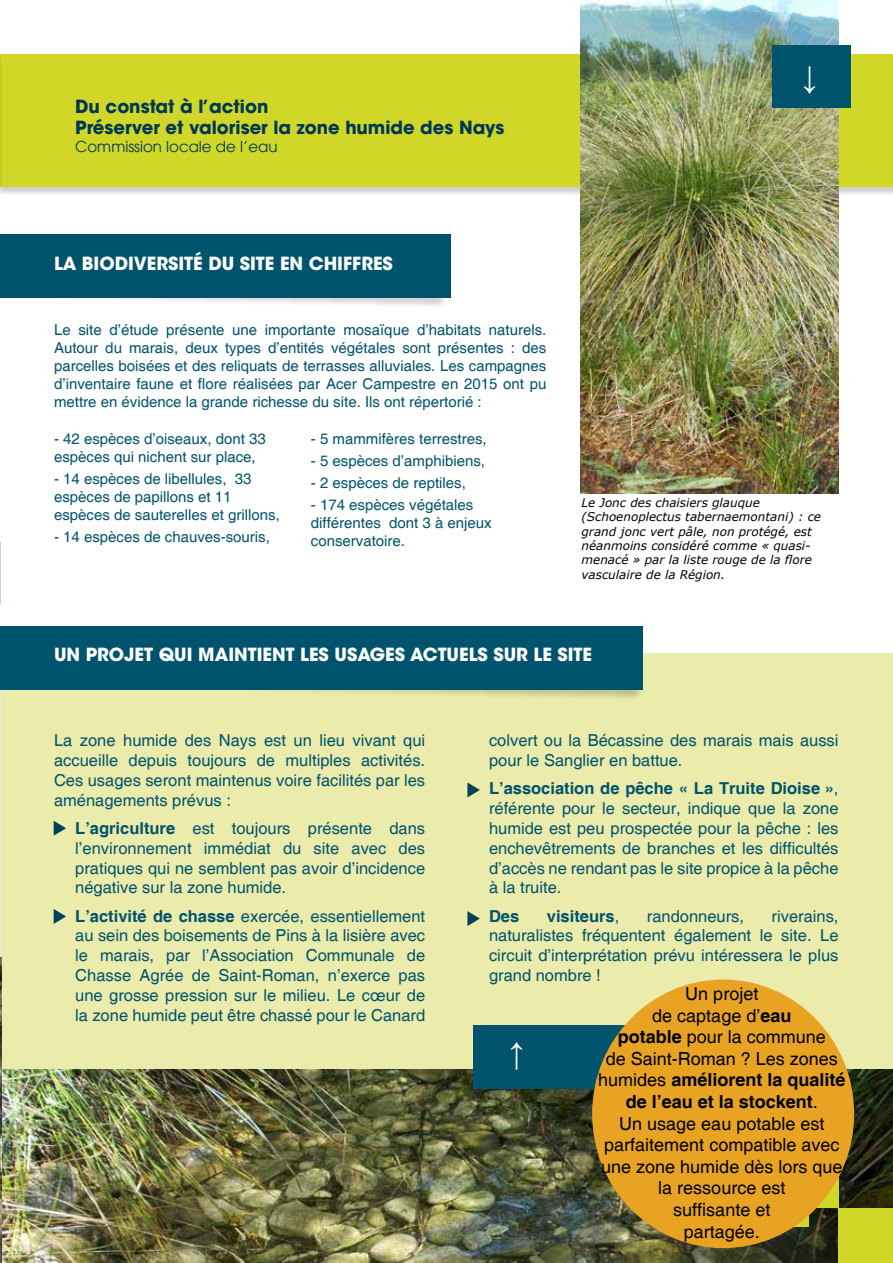
<style>
.page{position:relative;width:893px;height:1263px;background:#fff}
.page>*{position:absolute;margin:0;border:0;box-sizing:border-box;transform-origin:0 0}
.t1{font:31.5px "Arial";color:#fff}
.t2{font:18px/21.6px "Helvetica";color:#000;text-align:center}
.t3{font:700 18px "ITC Avant Garde Std";color:#fff}
.t4{font:700 18px/21.6px "ITC Avant Garde Std";color:#003854}
.t5{font:16.5px/19.8px "Helvetica";color:#00536c;text-align:justify}
.t6{font:700 16.5px "Helvetica";color:#00536c}
.t7{font:15px/18px "Helvetica";color:#00536c}
.t8{font:15px "Avant Garde";color:#003854}
.t9{font:italic 12px/14.4px "Verdana";color:#000}
.s1{font-weight:700}
.s2{font-weight:400}
</style>
<div class="page">
<div style="left:0;top:54px;width:893px;height:142px;background:#000;opacity:.2"></div>
<div style="left:1px;top:55px;width:892px;height:132px;background:#d1d728"></div>
<img style="left:580px;top:0;width:259px;height:493px">
<div style="left:2px;top:653px;width:891px;height:586px;background:#ebebac"></div>
<img style="left:1px;top:1069px;width:892px;height:194px">
<hr style="left:0;top:54px;width:4px;height:142px;background:#000;opacity:.2">
<div style="left:772px;top:46px;width:78px;height:62px;background:#00536c"></div>
<div style="left:839px;top:1209px;width:54px;height:54px;background:#d1d728"></div>
<div style="left:808px;top:1177px;width:31px;height:31px;background:#d1d728"></div>
<div style="left:787px;top:1208px;width:21px;height:19px;background:#d1d728"></div>
<div style="left:0;top:234px;width:451px;height:64px;background:#00536c"></div>
<img style="left:0;top:957px;width:1px;height:306px">
<img style="left:312px;top:688px;width:331px;height:10px">
<div style="left:0;top:626px;width:642px;height:64px;background:#00536c"></div>
<img style="left:480px;top:1088px;width:114px;height:13px">
<div style="left:473px;top:1025px;width:180px;height:63px;background:#00536c"></div>
<div style="left:592px;top:979px;width:262px;height:269px;background:#e8a323;border-radius:50%"></div>
<svg style="left:54px;top:821px;width:12px;height:15px"></svg>
<svg style="left:54px;top:909px;width:12px;height:15px"></svg>
<svg style="left:467px;top:782px;width:13px;height:15px"></svg>
<svg style="left:467px;top:911px;width:13px;height:15px"></svg>
<p class="t4" style="left:75px;top:95px;width:431px">Du constat à l’action<br>Préserver et valoriser la zone humide des Nays</p>
<p class="t8" style="left:75px;top:138px;width:204px">Commission locale de l’eau</p>
<h1 class="t1" style="left:802px;top:55px;width:17px">↓</h1>
<p class="t3" style="left:54px;top:251px;width:340px">LA BIODIVERSITÉ DU SITE EN CHIFFRES</p>
<p class="t7" style="left:54px;top:321px;width:494px;text-align:justify">Le site d’étude présente une importante mosaïque d’habitats naturels.<br>Autour du marais, deux types d’entités végétales sont présentes : des parcelles boisées et des reliquats de terrasses alluviales. Les campagnes d’inventaire faune et flore réalisées par Acer Campestre en 2015 ont pu mettre en évidence la grande richesse du site. Ils ont répertorié :</p>
<p class="t7" style="left:54px;top:430px;width:213px">- 42 espèces d’oiseaux, dont 33 espèces qui nichent sur place,</p>
<p class="t7" style="left:54px;top:470px;width:227px">- 14 espèces de libellules, 33 espèces de papillons et 11 espèces de sauterelles et grillons,</p>
<p class="t7" style="left:54px;top:528px;width:217px">- 14 espèces de chauves-souris,</p>
<p class="t7" style="left:311px;top:430px;width:177px">- 5 mammifères terrestres,</p>
<p class="t7" style="left:311px;top:452px;width:176px">- 5 espèces d’amphibiens,</p>
<p class="t7" style="left:311px;top:474px;width:157px">- 2 espèces de reptiles,</p>
<p class="t7" style="left:311px;top:497px;width:182px">- 174 espèces végétales différentes dont 3 à enjeux conservatoire.</p>
<p class="t9" style="left:581px;top:495px;width:241px">Le Jonc des chaisiers glauque (Schoenoplectus tabernaemontani) : ce grand jonc vert pâle, non protégé, est néanmoins considéré comme « quasi&shy;menacé » par la liste rouge de la flore vasculaire de la Région.</p>
<p class="t3" style="left:54px;top:643px;width:539px">UN PROJET QUI MAINTIENT LES USAGES ACTUELS SUR LE SITE</p>
<p class="t5" style="left:54px;top:731px;width:373px">La zone humide des Nays est un lieu vivant qui accueille depuis toujours de multiples activités.<br>Ces usages seront maintenus voire facilités par les aménagements prévus :</p>
<p class="t5" style="left:75px;top:819px;width:351px"><span class="s1">L’agriculture</span> est toujours présente dans l’environnement immédiat du site avec des pratiques qui ne semblent pas avoir d’incidence négative sur la zone humide.</p>
<p class="t5" style="left:75px;top:906px;width:351px"><span class="s1">L’activité de chasse</span> exercée, essentiellement au sein des boisements de Pins à la lisière avec le marais, par l’Association Communale de Chasse Agrée de Saint-Roman, n’exerce pas une grosse pression sur le milieu. Le cœur de la zone humide peut être chassé pour le Canard</p>
<p class="t5" style="left:489px;top:731px;width:351px">colvert ou la Bécassine des marais mais aussi pour le Sanglier en battue.</p>
<p class="t5" style="left:489px;top:779px;width:351px"><span class="s1">L’association de pêche « La Truite Dioise »</span>, référente pour le secteur, indique que la zone humide est peu prospectée pour la pêche : les enchevêtrements de branches et les difficultés d’accès ne rendant pas le site propice à la pêche à la truite.</p>
<p class="t6" style="left:489px;top:906px;width:32px">Des</p>
<p class="t6" style="left:547px;top:906px;width:74px">visiteurs<span class="s2">,</span></p>
<p class="t5" style="left:647px;top:906px;width:99px">randonneurs,</p>
<p class="t5" style="left:489px;top:906px;width:351px;text-indent:283px">riverains, naturalistes fréquentent également le site. Le circuit d’interprétation prévu intéressera le plus grand nombre !</p>
<p class="t2" style="left:598px;top:983px;width:249px">Un projet<br>de captage d’<span class="s1">eau<br>potable</span> pour la commune<br>de Saint-Roman ? Les zones humides <span class="s1">améliorent la qualité de l’eau et la stockent</span>.<br>Un usage eau potable est parfaitement compatible avec une zone humide dès lors que la ressource est<br>suffisante et<br>partagée.</p>
</div>
